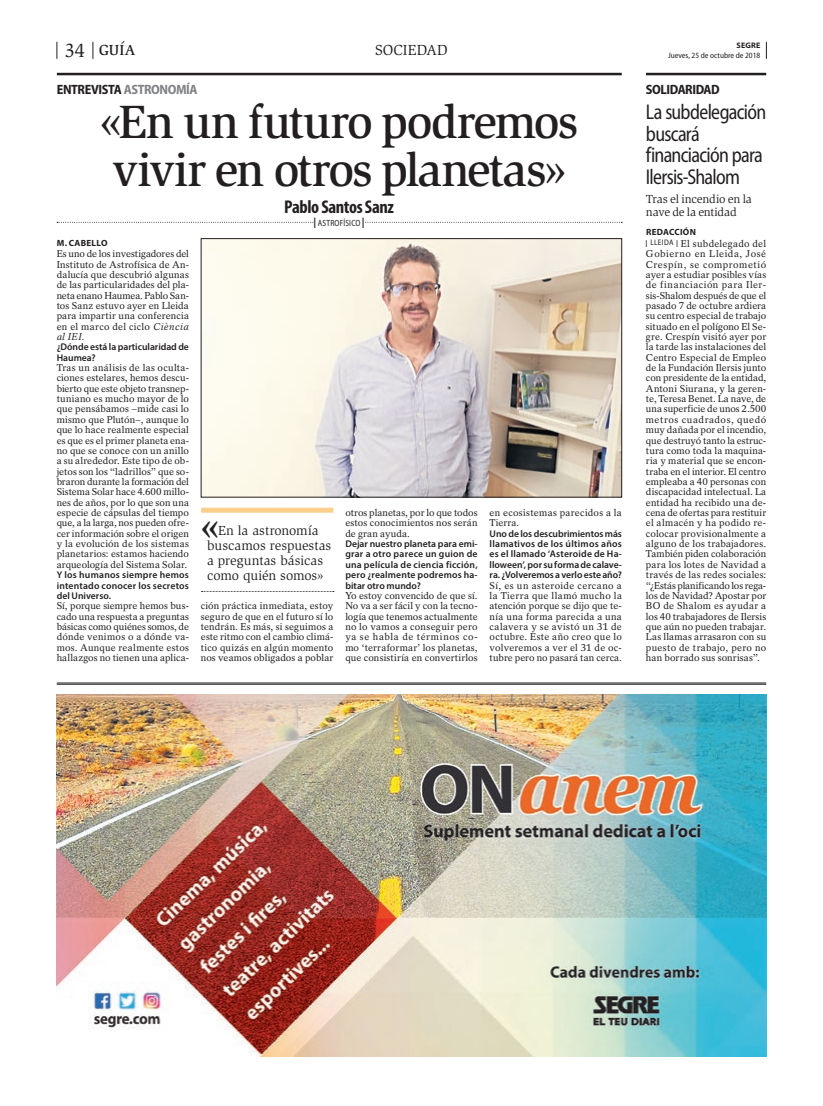
<style>
.page{position:relative;width:823px;height:1106px;background:#fff}
.page>*{position:absolute;margin:0;border:0;box-sizing:border-box;transform-origin:0 0}
.t1{font:500 48px/48px "Slimbach Std";letter-spacing:-.035em;color:#231f20}
.t2{font:700 40px "Slimbach Std";color:#231f20}
.t3{font:semi-condensed 21.5px/21.5px "Myriad Pro";letter-spacing:-.035em;color:#231f20;scale:.9 1}
.t4{font:700 condensed 18.5px "Myriad Pro";letter-spacing:-.025em;color:#231f20}
.t5{font:15px "Slimbach Std";color:#231f20}
.t6{font:500 15px "Slimbach Std";color:#231f20}
.t7{font:13.5px/15px "Slimbach Std";color:#231f20}
.t8{font:700 semi-condensed 13.5px "Myriad Pro";letter-spacing:-.03em;color:#231f20}
.t9{font:12px/13px "Slimbach Std";letter-spacing:-.01em;color:#231f20}
.t10{font:9.9px/10.3px "Rotation LT Std";letter-spacing:.015em;color:#231f20;text-align:justify}
.t11{font:600 9.7px/10.3px "Myriad Pro";color:#231f20;text-align:justify}
.t12{font:700 9px "Myriad Pro";letter-spacing:.03em;color:#231f20}
.t13{font:semi-condensed 9px "Myriad Pro";letter-spacing:.025em;color:#231f20;scale:.9 1}
.t14{font:semi-condensed 8px "Myriad Pro";color:#231f20}
.t15{font:700 8px "Myriad Pro";letter-spacing:.02em;color:#231f20}
.s1{font-weight:400;font-size:20px}
.s2{color:#808285}
.s3{font-style:italic}
</style>
<div class="page">
<svg style="left:57px;top:42px;width:1px;height:17px"></svg>
<svg style="left:765px;top:42px;width:1px;height:17px"></svg>
<svg style="left:93px;top:42px;width:1px;height:17px"></svg>
<hr style="left:57px;top:683px;width:708px;height:1px;background:#231f20">
<hr style="left:57px;top:684px;width:708px;height:1px;background:#231f20">
<hr style="left:57px;top:73px;width:564px;height:2px;background:#231f20">
<svg style="left:57px;top:222px;width:564px;height:1px"></svg>
<div style="left:314px;top:219px;width:50px;height:10px;background:#fff"></div>
<img style="left:203px;top:240px;width:416px;height:255px">
<div style="left:201px;top:238px;width:420px;height:259px;border:1px solid #231f20"></div>
<svg style="left:201px;top:591px;width:133px;height:1px"></svg>
<div style="left:201px;top:507px;width:132px;height:5px;background:#fdcf8c"></div>
<hr style="left:645px;top:73px;width:120px;height:2px;background:#231f20">
<img style="left:57px;top:694px;width:708px;height:362px">
<h3 class="t6" style="left:65px;top:41px;width:72px"><span class="s1">34</span> GUÍA</h3>
<p class="t15" style="left:736px;top:40px;width:25px">SEGRE</p>
<h3 class="t5" style="left:375px;top:42px;width:74px">SOCIEDAD</h3>
<p class="t14" style="left:667px;top:51px;width:94px">Jueves, 25 de octubre de 2018</p>
<h3 class="t8" style="left:57px;top:81px;width:142px">ENTREVISTA <span class="s2">ASTRONOMÍA</span></h3>
<h1 class="t1" style="left:100px;top:98px;width:479px">«En un futuro podremos vivir en otros planetas»</h1>
<p class="t12" style="left:57px;top:237px;width:52px">M. CABELLO</p>
<p class="t10" style="left:57px;top:249px;width:134px">Es uno de los investigadores del Instituto de Astrofísica de An&shy;dalucía que descubrió algunas de las particularidades del pla&shy;neta enano Haumea. Pablo San&shy;tos Sanz estuvo ayer en Lleida para impartir una conferencia en el marco del ciclo <span class="s3">Ciència al IEI.</span></p>
<p class="t11" style="left:57px;top:342px;width:134px">¿Dónde está la particularidad de<br>Haumea?</p>
<p class="t10" style="left:57px;top:362px;width:134px">Tras un análisis de las oculta&shy;ciones estelares, hemos descu&shy;bierto que este objeto transnep&shy;tuniano es mucho mayor de lo que pensábamos −mide casi lo mismo que Plutón−, aunque lo que lo hace realmente especial es que es el primer planeta ena&shy;no que se conoce con un anillo a su alrededor. Este tipo de ob&shy;jetos son los “ladrillos” que so&shy;braron durante la formación del Sistema Solar hace 4.600 millo&shy;nes de años, por lo que son una especie de cápsulas del tiempo que, a la larga, nos pueden ofre&shy;cer información sobre el origen y la evolución de los sistemas planetarios: estamos haciendo arqueología del Sistema Solar.</p>
<p class="t11" style="left:57px;top:569px;width:134px">Y los humanos siempre hemos intentado conocer los secretos del Universo.</p>
<p class="t10" style="left:57px;top:600px;width:134px">Sí, porque siempre hemos bus&shy;cado una respuesta a preguntas básicas como quiénes somos, de dónde venimos o a dónde va&shy;mos. Aunque realmente estos hallazgos no tienen una aplica-</p>
<h3 class="t4" style="left:284px;top:195px;width:111px">Pablo Santos Sanz</h3>
<p class="t13" style="left:314px;top:218px;width:57px">❘ ASTROFÍSICO ❘</p>
<h2 class="t2" style="left:201px;top:503px;width:19px">«</h2>
<h3 class="t7" style="left:207px;top:523px;width:126px;text-indent:11px">En la astronomía buscamos respuestas a preguntas básicas como quién somos»</h3>
<p class="t10" style="left:201px;top:600px;width:134px">ción práctica inmediata, estoy seguro de que en el futuro sí lo tendrán. Es más, si seguimos a este ritmo con el cambio climá&shy;tico quizás en algún momento nos veamos obligados a poblar</p>
<p class="t10" style="left:345px;top:507px;width:134px">otros planetas, por lo que todos estos conocimientos nos serán de gran ayuda.</p>
<p class="t11" style="left:345px;top:538px;width:134px">Dejar nuestro planeta para emi&shy;grar a otro parece un guion de una película de ciencia ficción, pero ¿realmente podremos ha&shy;bitar otro mundo?</p>
<p class="t10" style="left:345px;top:590px;width:134px">Yo estoy convencido de que sí.<br>No va a ser fácil y con la tecno&shy;logía que tenemos actualmente no lo vamos a conseguir pero ya se habla de términos co&shy;mo ‘terraformar’ los planetas, que consistiría en convertirlos</p>
<p class="t10" style="left:489px;top:507px;width:134px">en ecosistemas parecidos a la<br>Tierra.</p>
<p class="t11" style="left:489px;top:528px;width:134px">Uno de los descubrimientos más llamativos de los últimos años es el llamado ‘Asteroide de Ha&shy;lloween’, por su forma de calave&shy;ra. ¿Volveremos a verlo este año?</p>
<p class="t10" style="left:489px;top:580px;width:134px">Sí, es un asteroide cercano a la Tierra que llamó mucho la atención porque se dijo que te&shy;nía una forma parecida a una calavera y se avistó un 31 de octubre. Este año creo que lo volveremos a ver el 31 de oc&shy;tubre pero no pasará tan cerca.</p>
<h3 class="t8" style="left:645px;top:81px;width:75px">SOLIDARIDAD</h3>
<h3 class="t3" style="left:645px;top:101px;width:135px">La subdelegación buscará financiación para<br>Ilersis-Shalom</h3>
<p class="t9" style="left:645px;top:192px;width:107px">Tras el incendio en la nave de la entidad</p>
<p class="t12" style="left:645px;top:226px;width:51px">REDACCIÓN</p>
<p class="t10" style="left:645px;top:238px;width:122px">❘ <sup>LLEIDA</sup> ❘ El subdelegado del Gobierno en Lleida, José Crespín, se comprometió ayer a estudiar posibles vías de financiación para Iler&shy;sis-Shalom después de que el pasado 7 de octubre ardiera su centro especial de trabajo situado en el polígono El Se&shy;gre. Crespín visitó ayer por la tarde las instalaciones del Centro Especial de Empleo de la Fundación Ilersis junto con presidente de la entidad, Antoni Siurana, y la geren&shy;te, Teresa Benet. La nave, de una superficie de unos 2.500 metros cuadrados, quedó muy dañada por el incendio, que destruyó tanto la estruc&shy;tura como toda la maquina&shy;ria y material que se encon&shy;traba en el interior. El centro empleaba a 40 personas con discapacidad intelectual. La entidad ha recibido una de&shy;cena de ofertas para restituir el almacén y ha podido re&shy;colocar provisionalmente a alguno de los trabajadores.<br>También piden colaboración para los lotes de Navidad a través de las redes sociales: “¿Estás planificando los rega&shy;los de Navidad? Apostar por BO de Shalom es ayudar a los 40 trabajadores de Ilersis que aún no pueden trabajar.<br>Las llamas arrasaron con su puesto de trabajo, pero no han borrado sus sonrisas”.</p>
</div>
